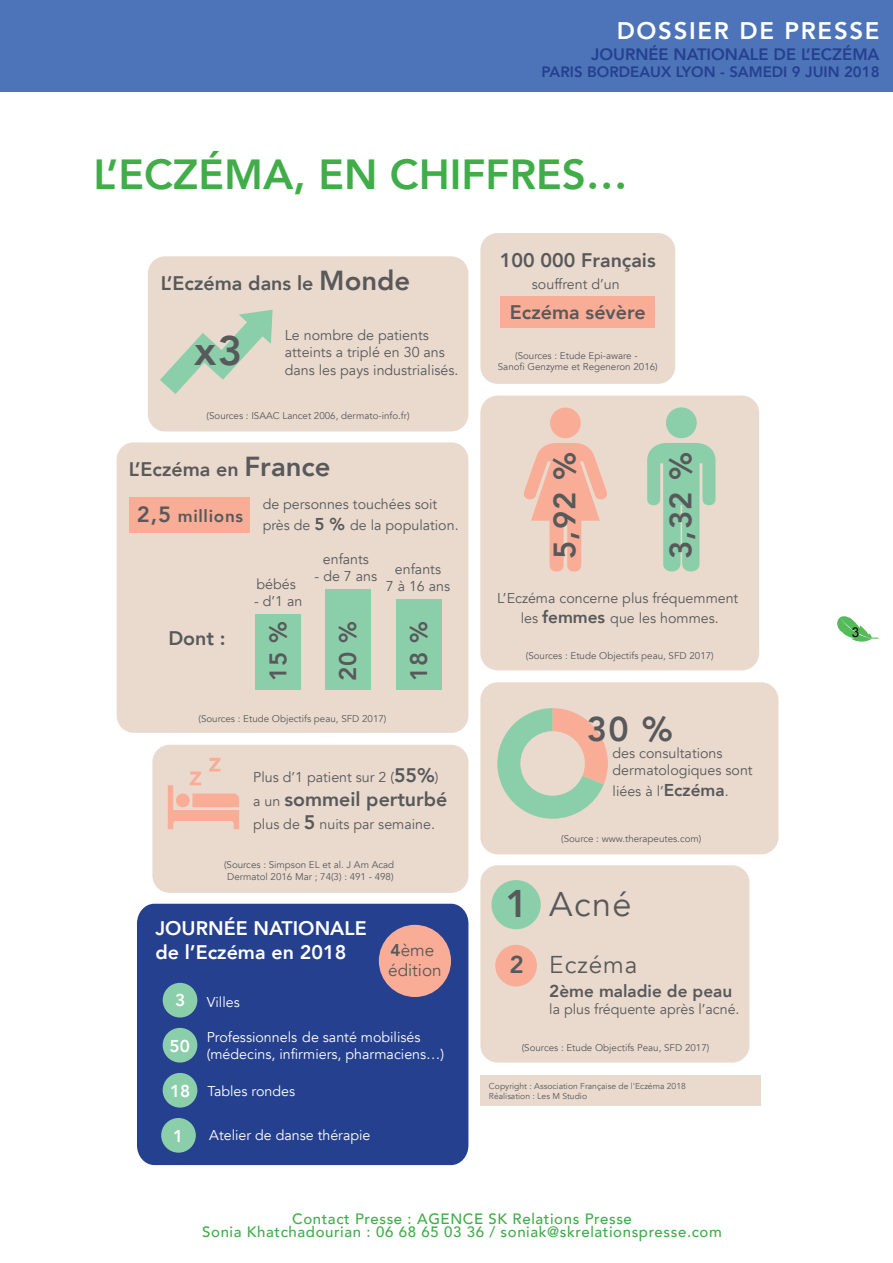
<style>
.page{position:relative;width:893px;height:1263px;background:#fff}
.page>*{position:absolute;margin:0;border:0;box-sizing:border-box;transform-origin:0 0}
.t1{font:800 42px "Avenir";color:#41ad49}
.t2{font:800 41.25px "Avenir";color:#58595b}
.t3{font:800 38.55px "Avenir";color:#58595b}
.t4{font:34.2px "Avenir";color:#58595b}
.t5{font:800 34.2px "Avenir";color:#58595b}
.t6{font:800 30.9px "Avenir";color:#58595b}
.t7{font:24.3px "Avenir";letter-spacing:.04em;color:#58595b}
.t8{font:800 24px "Avenir";letter-spacing:.07em;color:#fff}
.t9{font:800 24px "Avenir";color:#58595b}
.t10{font:800 19.65px "Avenir";color:#58595b}
.t11{font:800 19.65px/23.5px "Avenir";color:#fff}
.t12{font:800 19.5px "Avenir";color:#58595b}
.t13{font:800 17.1px "Avenir";color:#58595b}
.t14{font:800 17.1px "Avenir";letter-spacing:.04em;color:#58595b}
.t15{font:17.1px/20.5px "Avenir";color:#58595b}
.t16{font:800 17.1px "Avenir";color:#fff}
.t17{font:800 16.5px "Avenir";color:#25408e}
.t18{font:500 15px/13.5px "Avenir";letter-spacing:.04em;color:#41ad49;text-align:center}
.t19{font:800 15px "Avenir";color:#25408e}
.t20{font:14.25px/17.1px "Avenir";color:#58595b}
.t21{font:14.25px/17.1px "Avenir";color:#fff}
.t22{font:13.5px "Arial";color:#000}
.t23{font:9.75px/11.7px "Avenir";color:#58595b;text-align:center}
.t24{font:8.55px/10.2px "Avenir";color:#58595b}
.s1{font-size:27.45px}
.s2{font-size:22.05px}
.s3{font-weight:800;font-size:17.1px}
.s4{font-weight:800;font-size:19.5px}
.s5{font-weight:400;font-size:14.25px}
.s6{font-weight:800}
</style>
<div class="page">
<svg style="left:837px;top:616px;width:42px;height:26px"></svg>
<div style="left:0;top:0;width:893px;height:92px;background:#4d73b9"></div>
<div style="left:148px;top:256px;width:320px;height:175px;background:#eadace;border-radius:17px"></div>
<svg style="left:160px;top:310px;width:113px;height:84px"></svg>
<div style="left:117px;top:442px;width:351px;height:291px;background:#eadace;border-radius:17px"></div>
<div style="left:129px;top:497px;width:121px;height:36px;background:#f9ad97"></div>
<div style="left:256px;top:614px;width:45px;height:75px;background:#8bceaa"></div>
<div style="left:325px;top:589px;width:45px;height:100px;background:#8bceaa"></div>
<div style="left:396px;top:599px;width:45px;height:90px;background:#8bceaa"></div>
<div style="left:480px;top:396px;width:279px;height:274px;background:#eadace;border-radius:17px"></div>
<svg style="left:524px;top:443px;width:83px;height:129px"></svg>
<div style="left:550px;top:408px;width:31px;height:30px;background:#f9ad97;border-radius:50%"></div>
<svg style="left:647px;top:443px;width:68px;height:129px"></svg>
<div style="left:666px;top:407px;width:31px;height:31px;background:#8bceaa;border-radius:50%"></div>
<div style="left:480px;top:865px;width:269px;height:197px;background:#eadace;border-radius:17px"></div>
<div style="left:491px;top:880px;width:50px;height:49px;background:#8bceaa;border-radius:50%"></div>
<div style="left:495px;top:945px;width:42px;height:41px;background:#f9ad97;border-radius:50%"></div>
<div style="left:480px;top:1075px;width:280px;height:31px;background:#eadace"></div>
<div style="left:480px;top:682px;width:298px;height:172px;background:#eadace;border-radius:17px"></div>
<svg style="left:497px;top:708px;width:111px;height:111px"></svg>
<div style="left:152px;top:745px;width:316px;height:148px;background:#eadace;border-radius:17px"></div>
<svg style="left:168px;top:758px;width:71px;height:71px"></svg>
<div style="left:480px;top:233px;width:195px;height:151px;background:#eadace;border-radius:17px"></div>
<div style="left:501px;top:297px;width:154px;height:31px;background:#f9ad97"></div>
<div style="left:137px;top:904px;width:331px;height:261px;background:#25408e"></div>
<div style="left:379px;top:925px;width:72px;height:72px;background:#f9ad97;border-radius:50%"></div>
<div style="left:163px;top:983px;width:34px;height:34px;background:#8bceaa;border-radius:50%"></div>
<div style="left:163px;top:1028px;width:34px;height:34px;background:#8bceaa;border-radius:50%"></div>
<div style="left:163px;top:1073px;width:34px;height:34px;background:#8bceaa;border-radius:50%"></div>
<div style="left:161px;top:1118px;width:35px;height:35px;background:#8bceaa;border-radius:50%"></div>
<h3 class="t8" style="left:617px;top:17px;width:264px">DOSSIER DE PRESSE</h3>
<p class="t17" style="left:591px;top:46px;width:290px">JOURNÉE NATIONALE DE L’ECZÉMA</p>
<p class="t19" style="left:542px;top:63px;width:339px">PARIS BORDEAUX LYON - SAMEDI 9 JUIN 2018</p>
<h1 class="t1" style="left:94px;top:151px;width:536px">L’ECZÉMA, EN CHIFFRES…</h1>
<h3 class="t10" style="left:161px;top:272px;width:251px">L’Eczéma dans le <span class="s1">Monde</span></h3>
<h2 class="t2" style="left:194px;top:328px;width:50px">x3</h2>
<p class="t20" style="left:285px;top:328px;width:175px">Le nombre de patients atteints a triplé en 30 ans dans les pays industrialisés.</p>
<p class="t23" style="left:207px;top:411px;width:205px">(Sources : ISAAC Lancet 2006, dermato-info.fr)</p>
<h3 class="t10" style="left:129px;top:458px;width:203px">L’Eczéma en <span class="s1">France</span></h3>
<p class="t14" style="left:137px;top:506px;width:108px"><span class="s2">2,5</span> millions</p>
<p class="t20" style="left:263px;top:496px;width:197px;line-height:20.5px">de personnes touchées soit près de <span class="s3">5 %</span> de la population.</p>
<h3 class="t10" style="left:168px;top:628px;width:59px">Dont :</h3>
<p class="t20" style="left:256px;top:577px;width:41px">bébés</p>
<p class="t20" style="left:254px;top:594px;width:50px">- d’1 an</p>
<p class="t20" style="left:323px;top:552px;width:48px">enfants</p>
<p class="t20" style="left:315px;top:569px;width:64px">- de 7 ans</p>
<p class="t20" style="left:386px;top:562px;width:66px;text-align:center">enfants<br>7 à 16 ans</p>
<h3 class="t9" style="left:265px;top:681px;width:62px;rotate:-90deg">15 %</h3>
<h3 class="t9" style="left:335px;top:681px;width:62px;rotate:-90deg">20 %</h3>
<h3 class="t9" style="left:405px;top:681px;width:62px;rotate:-90deg">18 %</h3>
<p class="t23" style="left:199px;top:714px;width:189px">(Sources : Etude Objectifs peau, SFD 2017)</p>
<p class="t20" style="left:253px;top:770px;width:187px">Plus d’1 patient sur 2 (<span class="s4">55%</span>)</p>
<h3 class="t12" style="left:253px;top:788px;width:196px"><span class="s5">a un</span> sommeil perturbé</h3>
<p class="t20" style="left:253px;top:817px;width:183px">plus de <span class="s4">5</span> nuits par semaine.</p>
<p class="t23" style="left:224px;top:860px;width:172px">(Sources : Simpson EL et al. J Am Acad<br>Dermatol 2016 Mar ; 74(3) : 491 - 498)</p>
<h3 class="t11" style="left:155px;top:917px;width:213px">JOURNÉE NATIONALE de l’Eczéma en 2018</h3>
<p class="t16" style="left:175px;top:991px;width:12px">3</p>
<p class="t21" style="left:207px;top:995px;width:35px">Villes</p>
<p class="t15" style="left:388px;top:941px;width:55px"><span class="s6">4</span>ème édition</p>
<p class="t16" style="left:170px;top:1036px;width:22px">50</p>
<p class="t16" style="left:170px;top:1081px;width:22px">18</p>
<p class="t21" style="left:207px;top:1030px;width:239px">Professionnels de santé mobilisés (médecins, infirmiers, pharmaciens…)</p>
<p class="t21" style="left:208px;top:1084px;width:89px">Tables rondes</p>
<p class="t16" style="left:173px;top:1126px;width:12px">1</p>
<p class="t21" style="left:209px;top:1128px;width:163px">Atelier de danse thérapie</p>
<h3 class="t10" style="left:500px;top:249px;width:157px">100 000 Français</h3>
<p class="t20" style="left:532px;top:277px;width:89px">souffrent d’un</p>
<h3 class="t10" style="left:510px;top:301px;width:137px">Eczéma sévère</h3>
<p class="t23" style="left:498px;top:350px;width:161px">(Sources : Etude Epi-aware -<br>Sanofi Genzyme et Regeneron 2016)</p>
<h3 class="t6" style="left:548px;top:559px;width:109px;rotate:-90deg">5,92 %</h3>
<h3 class="t6" style="left:664px;top:559px;width:109px;rotate:-90deg">3,32 %</h3>
<p class="t20" style="left:497px;top:589px;width:243px;line-height:20.5px;text-align:center">L’Eczéma concerne plus fréquemment les <span class="s3">femmes</span> que les hommes.</p>
<p class="t23" style="left:526px;top:651px;width:189px">(Sources : Etude Objectifs peau, SFD 2017)</p>
<h3 class="t5" style="left:587px;top:710px;width:87px">30 %</h3>
<p class="t20" style="left:613px;top:746px;width:142px">des consultations dermatologiques sont</p>
<p class="t20" style="left:613px;top:784px;width:118px">liées à l’<span class="s3">Eczéma</span>.</p>
<p class="t23" style="left:561px;top:834px;width:142px">(Source : www.therapeutes.com)</p>
<h3 class="t3" style="left:505px;top:882px;width:24px">1</h3>
<h3 class="t4" style="left:549px;top:890px;width:84px">Acné</h3>
<h3 class="t7" style="left:509px;top:954px;width:130px"><span class="s6">2</span> Eczéma</h3>
<p class="t13" style="left:549px;top:981px;width:184px">2ème maladie de peau</p>
<p class="t20" style="left:549px;top:1002px;width:192px">la plus fréquente après l’acné.</p>
<p class="t23" style="left:522px;top:1042px;width:189px">(Sources : Etude Objectifs Peau, SFD 2017)</p>
<p class="t24" style="left:489px;top:1081px;width:198px">Copyright : Association Française de l'Eczéma 2018<br>Réalisation : Les M Studio</p>
<p class="t18" style="left:202px;top:1213px;width:521px">Contact Presse : AGENCE SK Relations Presse<br>Sonia Khatchadourian : 06 68 65 03 36 / soniak@skrelationspresse.com</p>
<p class="t22" style="left:852px;top:624px;width:9px">3</p>
</div>
